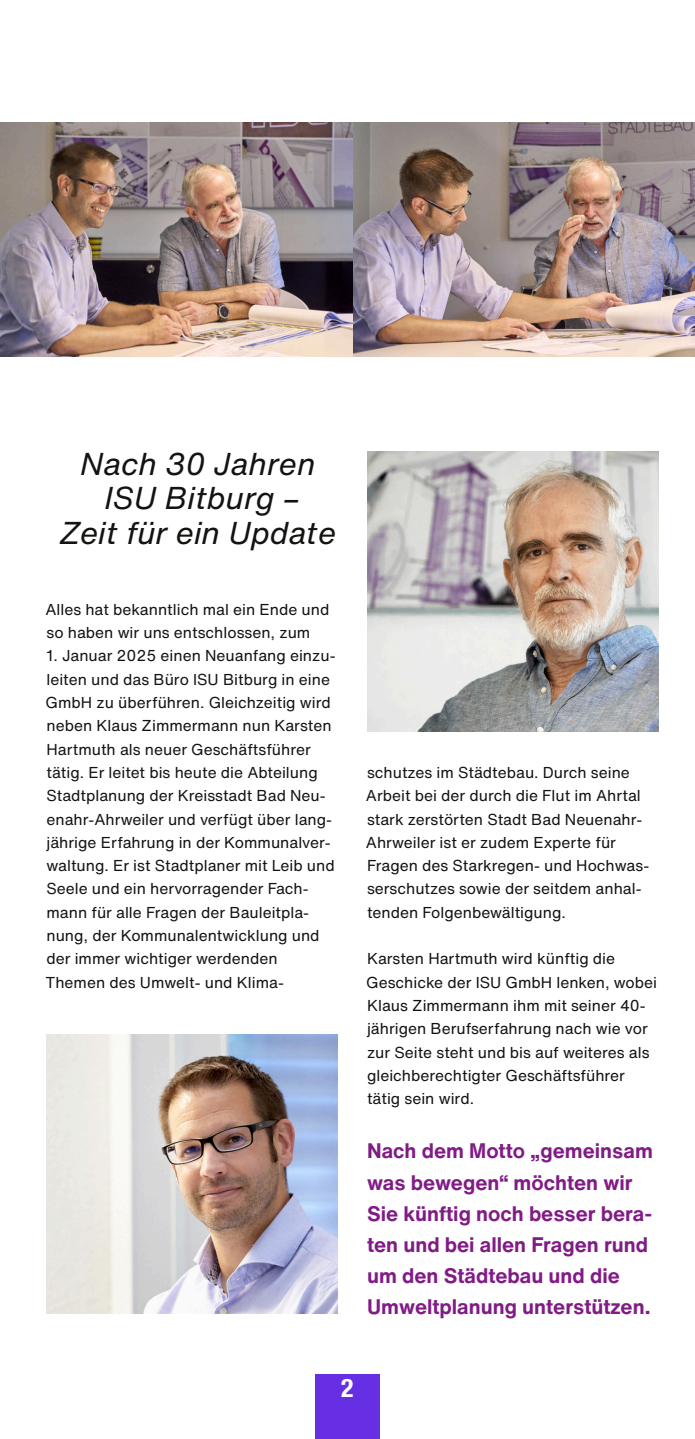
<style>
.page{position:relative;width:695px;height:1439px;background:#fff}
.page>*{position:absolute;margin:0;border:0;box-sizing:border-box;transform-origin:0 0}
.t1{font:italic 30.97px/34.1px "Helvetica Now Text";color:#131311;text-align:center}
.t2{font:700 condensed 25.72px "Helvetica Neue";color:#fff}
.t3{font:700 20.65px/31px "Helvetica Now Text";color:#811b86}
.t4{font:15.58px/23.3px "Helvetica Now Text";color:#131311}
</style>
<div class="page">
<div style="left:315px;top:1374px;width:65px;height:65px;background:#672fe4"></div>
<img style="left:0;top:123px;width:694px;height:233px">
<img style="left:46px;top:1034px;width:291px;height:279px">
<img style="left:367px;top:452px;width:291px;height:279px">
<h1 class="t1" style="left:60px;top:447px;width:278px">Nach 30 Jahren<br>ISU Bitburg –<br>Zeit für ein Update</h1>
<p class="t4" style="left:45px;top:597px;width:285px">Alles hat bekanntlich mal ein Ende und so haben wir uns entschlossen, zum</p>
<p class="t4" style="left:45px;top:644px;width:291px">1. Januar 2025 einen Neuanfang einzu&shy;leiten und das Büro ISU Bitburg in eine GmbH zu überführen. Gleichzeitig wird neben Klaus Zimmermann nun Karsten Hartmuth als neuer Geschäftsführer tätig. Er leitet bis heute die Abteilung Stadtplanung der Kreisstadt Bad Neu&shy;enahr-Ahrweiler und verfügt über lang&shy;jährige Erfahrung in der Kommunalver&shy;waltung. Er ist Stadtplaner mit Leib und Seele und ein hervorragender Fach&shy;mann für alle Fragen der Bauleitpla&shy;nung, der Kommunalentwicklung und der immer wichtiger werdenden Themen des Umwelt- und Klima-</p>
<p class="t4" style="left:366px;top:760px;width:285px">schutzes im Städtebau. Durch seine Arbeit bei der durch die Flut im Ahrtal stark zerstörten Stadt Bad Neuenahr-Ahrweiler ist er zudem Experte für Fragen des Starkregen- und Hochwas&shy;serschutzes sowie der seitdem anhal&shy;tenden Folgenbewältigung.</p>
<p class="t4" style="left:366px;top:947px;width:292px">Karsten Hartmuth wird künftig die Geschicke der ISU GmbH lenken, wobei Klaus Zimmermann ihm mit seiner 40- jährigen Berufserfahrung nach wie vor zur Seite steht und bis auf weiteres als gleichberechtigter Geschäftsführer tätig sein wird.</p>
<h3 class="t3" style="left:367px;top:1135px;width:287px">Nach dem Motto „gemeinsam was bewegen“ möchten wir<br>Sie künftig noch besser bera&shy;ten und bei allen Fragen rund um den Städtebau und die<br>Umweltplanung unterstützen.</h3>
<p class="t2" style="left:341px;top:1372px;width:14px">2</p>
</div>
